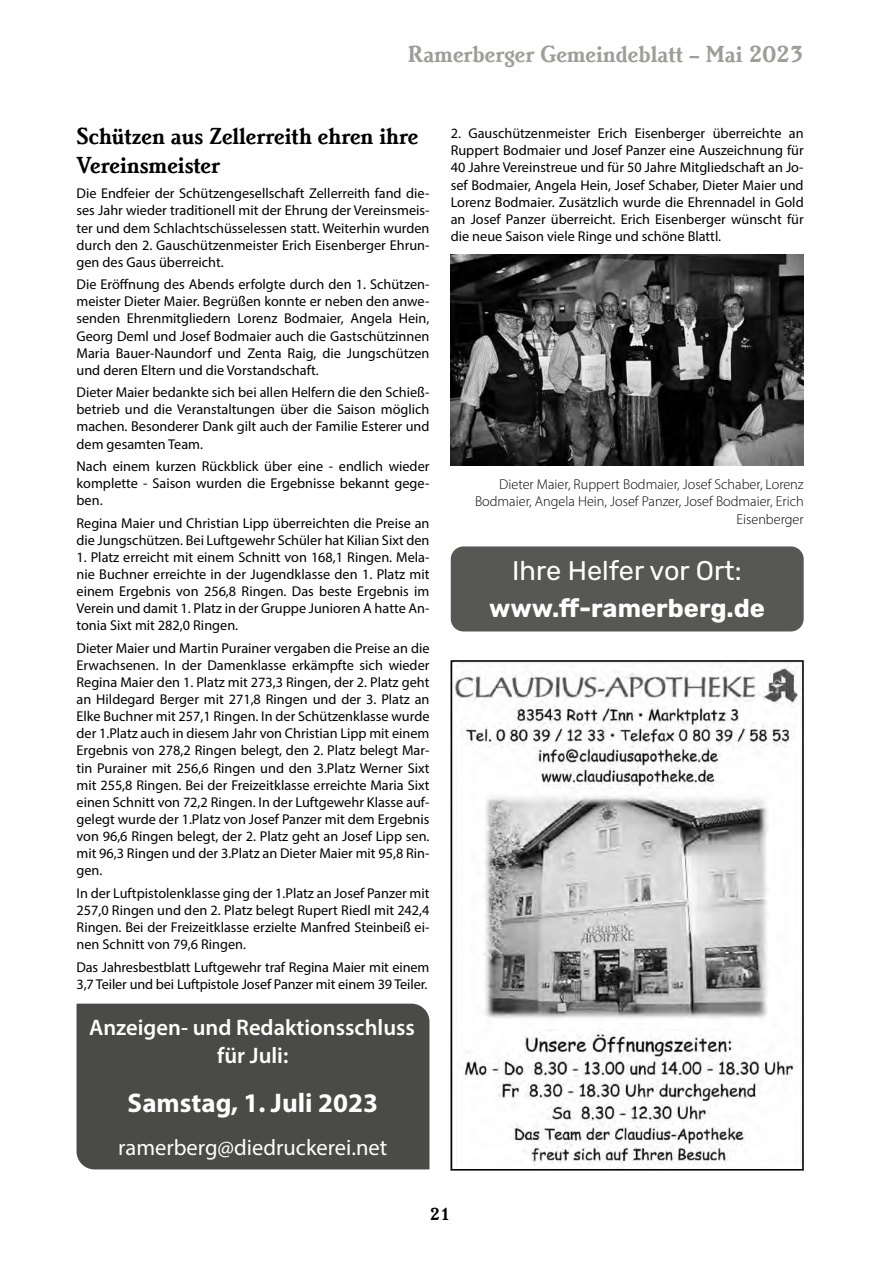
<style>
.page{position:relative;width:893px;height:1263px;background:#fff}
.page>*{position:absolute;margin:0;border:0;box-sizing:border-box;transform-origin:0 0}
.t1{font:700 27px "Myriad Pro";color:#fff}
.t2{font:27px "Rubik";color:#fff}
.t3{font:700 25.5px "Rubik";color:#fff}
.t4{font:700 24px/28.8px "Brighton EF";color:#000}
.t5{font:700 24px "Brighton EF";color:#9d9d9c}
.t6{font:600 22.5px/28.8px "Myriad Pro";color:#fff;text-align:center}
.t7{font:22.5px "Myriad Pro";color:#fff}
.t8{font:700 18px "Brighton EF";color:#000}
.t9{font:14.25px/17.1px "Myriad Pro";color:#000;text-align:justify}
.t10{font:300 14.25px/17.1px "Myriad Pro";color:#000;text-align:right}
</style>
<div class="page">
<div style="left:77px;top:1004px;width:352px;height:165px;background:#4a4a49"></div>
<img style="left:451px;top:254px;width:352px;height:211px">
<img style="left:454px;top:663px;width:347px;height:501px">
<div style="left:451px;top:660px;width:353px;height:510px;border:2px solid #000"></div>
<div style="left:451px;top:546px;width:353px;height:85px;background:#575756;border-radius:13px"></div>
<h3 class="t5" style="left:408px;top:40px;width:397px">Ramerberger Gemeindeblatt – Mai 2023</h3>
<h3 class="t4" style="left:77px;top:121px;width:343px">Schützen aus Zellerreith ehren ihre<br>Vereinsmeister</h3>
<p class="t9" style="left:77px;top:185px;width:354px">Die Endfeier der Schützengesellschaft Zellerreith fand die&shy;ses Jahr wieder traditionell mit der Ehrung der Vereinsmeis&shy;ter und dem Schlachtschüsselessen statt. Weiterhin wurden durch den 2. Gauschützenmeister Erich Eisenberger Ehrun&shy;gen des Gaus überreicht.</p>
<p class="t9" style="left:77px;top:276px;width:354px">Die Eröffnung des Abends erfolgte durch den 1. Schützen&shy;meister Dieter Maier. Begrüßen konnte er neben den anwe&shy;senden Ehrenmitgliedern Lorenz Bodmaier, Angela Hein, Georg Deml und Josef Bodmaier auch die Gastschützinnen Maria Bauer-Naundorf und Zenta Raig, die Jungschützen und deren Eltern und die Vorstandschaft.</p>
<p class="t9" style="left:77px;top:384px;width:354px">Dieter Maier bedankte sich bei allen Helfern die den Schieß&shy;betrieb und die Veranstaltungen über die Saison möglich machen. Besonderer Dank gilt auch der Familie Esterer und dem gesamten Team.</p>
<p class="t9" style="left:77px;top:457px;width:354px">Nach einem kurzen Rückblick über eine - endlich wieder komplette - Saison wurden die Ergebnisse bekannt gege&shy;ben.</p>
<p class="t9" style="left:77px;top:514px;width:354px">Regina Maier und Christian Lipp überreichten die Preise an die Jungschützen. Bei Luftgewehr Schüler hat Kilian Sixt den</p>
<p class="t9" style="left:77px;top:548px;width:354px">1. Platz erreicht mit einem Schnitt von 168,1 Ringen. Mela&shy;nie Buchner erreichte in der Jugendklasse den 1. Platz mit einem Ergebnis von 256,8 Ringen. Das beste Ergebnis im Verein und damit 1. Platz in der Gruppe Junioren A hatte An&shy;tonia Sixt mit 282,0 Ringen.</p>
<p class="t9" style="left:77px;top:639px;width:354px">Dieter Maier und Martin Purainer vergaben die Preise an die Erwachsenen. In der Damenklasse erkämpfte sich wieder Regina Maier den 1. Platz mit 273,3 Ringen, der 2. Platz geht an Hildegard Berger mit 271,8 Ringen und der 3. Platz an Elke Buchner mit 257,1 Ringen. In der Schützenklasse wurde der 1.Platz auch in diesem Jahr von Christian Lipp mit einem Ergebnis von 278,2 Ringen belegt, den 2. Platz belegt Mar&shy;tin Purainer mit 256,6 Ringen und den 3.Platz Werner Sixt mit 255,8 Ringen. Bei der Freizeitklasse erreichte Maria Sixt einen Schnitt von 72,2 Ringen. In der Luftgewehr Klasse auf&shy;gelegt wurde der 1.Platz von Josef Panzer mit dem Ergebnis von 96,6 Ringen belegt, der 2. Platz geht an Josef Lipp sen. mit 96,3 Ringen und der 3.Platz an Dieter Maier mit 95,8 Rin&shy;gen.</p>
<p class="t9" style="left:77px;top:884px;width:354px">In der Luftpistolenklasse ging der 1.Platz an Josef Panzer mit 257,0 Ringen und den 2. Platz belegt Rupert Riedl mit 242,4<br>Ringen. Bei der Freizeitklasse erzielte Manfred Steinbeiß ei&shy;nen Schnitt von 79,6 Ringen.</p>
<p class="t9" style="left:77px;top:958px;width:354px">Das Jahresbestblatt Luftgewehr traf Regina Maier mit einem<br>3,7 Teiler und bei Luftpistole Josef Panzer mit einem 39 Teiler.</p>
<h3 class="t6" style="left:89px;top:1012px;width:327px">Anzeigen- und Redaktionsschluss für Juli:</h3>
<h1 class="t1" style="left:128px;top:1085px;width:252px">Samstag, 1. Juli 2023</h1>
<h3 class="t7" style="left:118px;top:1134px;width:271px">ramerberg@diedruckerei.net</h3>
<p class="t9" style="left:451px;top:125px;width:354px">2. Gauschützenmeister Erich Eisenberger überreichte an Ruppert Bodmaier und Josef Panzer eine Auszeichnung für 40 Jahre Vereinstreue und für 50 Jahre Mitgliedschaft an Jo&shy;sef Bodmaier, Angela Hein, Josef Schaber, Dieter Maier und Lorenz Bodmaier. Zusätzlich wurde die Ehrennadel in Gold an Josef Panzer überreicht. Erich Eisenberger wünscht für die neue Saison viele Ringe und schöne Blattl.</p>
<p class="t10" style="left:475px;top:476px;width:330px">Dieter Maier, Ruppert Bodmaier, Josef Schaber, Lorenz<br>Bodmaier, Angela Hein, Josef Panzer, Josef Bodmaier, Erich<br>Eisenberger</p>
<h1 class="t2" style="left:512px;top:555px;width:231px">Ihre Helfer vor Ort:</h1>
<h2 class="t3" style="left:489px;top:593px;width:277px">www.ff-ramerberg.de</h2>
<p class="t8" style="left:430px;top:1203px;width:22px">21</p>
</div>
